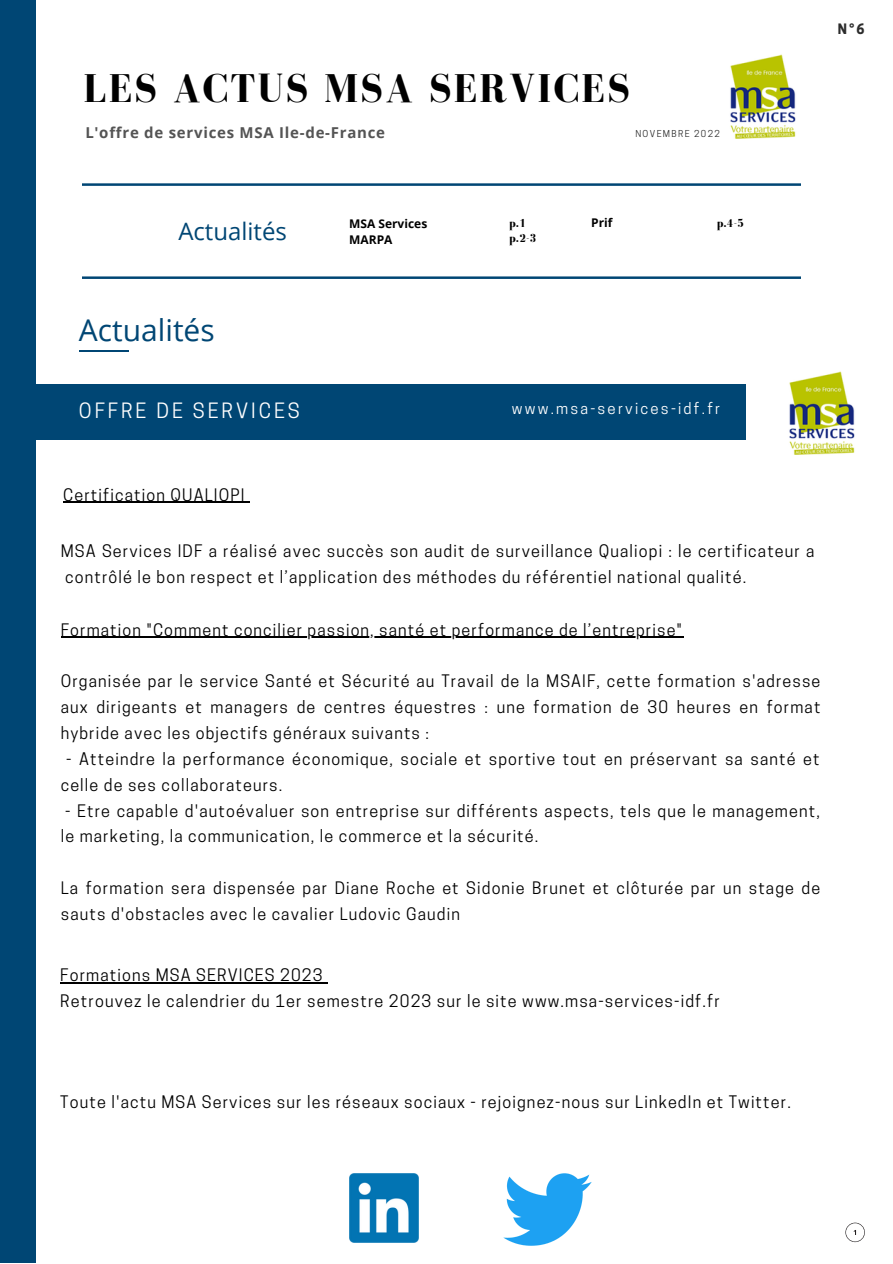
<style>
.page{position:relative;width:893px;height:1264px;background:#fff}
.page>*{position:absolute;margin:0;border:0;box-sizing:border-box;transform-origin:0 0}
.t1{font:700 41.25px "Bodoni FLF";letter-spacing:.05em;color:#000}
.t2{font:30px "Open Sans";color:#004674}
.t3{font:24px "Open Sans";color:#004674}
.t4{font:19.8px "Cooper Hewitt";letter-spacing:.15em;color:#fff}
.t5{font:16.2px/25.8px "Cooper Hewitt";letter-spacing:.07em;color:#000}
.t6{font:700 15px "Open Sans";letter-spacing:.05em;color:#545454}
.t7{font:15px "Cooper Hewitt";letter-spacing:.15em;color:#fff}
.t8{font:700 13.5px "Cooper Hewitt";color:#2c2c2c}
.t9{font:700 12px/15.8px "Open Sans";color:#000}
.t10{font:700 12px "Bodoni FLF";color:#000}
.t11{font:9px "Cooper Hewitt";letter-spacing:.15em;color:#2c2c2c}
</style>
<div class="page">
<svg style="left:82px;top:183px;width:719px;height:96px"></svg>
<hr style="left:79px;top:351px;width:50px;height:1px;background:#004674">
<div style="left:0;top:0;width:35px;height:1262px;background:#004674"></div>
<img style="left:730px;top:54px;width:66px;height:85px">
<svg style="left:845px;top:1222px;width:19px;height:20px"></svg>
<div style="left:0;top:385px;width:746px;height:55px;background:#004674"></div>
<img style="left:789px;top:371px;width:66px;height:84px">
<img style="left:349px;top:1173px;width:70px;height:69px">
<img style="left:503px;top:1173px;width:88px;height:71px">
<hr style="left:63px;top:502px;width:183px;height:1px;background:#000">
<hr style="left:61px;top:636px;width:622px;height:1px;background:#000">
<hr style="left:60px;top:982px;width:263px;height:1px;background:#000">
<h1 class="t1" style="left:83px;top:66px;width:548px">LES ACTUS MSA SERVICES</h1>
<p class="t6" style="left:85px;top:122px;width:301px">L'offre de services MSA Ile-de-France</p>
<p class="t11" style="left:635px;top:130px;width:86px">NOVEMBRE 2022</p>
<p class="t8" style="left:837px;top:24px;width:28px">N°6</p>
<h3 class="t3" style="left:178px;top:215px;width:110px">Actualités</h3>
<p class="t9" style="left:349px;top:215px;width:80px">MSA Services<br>MARPA</p>
<p class="t10" style="left:509px;top:216px;width:18px">p.1</p>
<p class="t9" style="left:591px;top:215px;width:23px">Prif</p>
<p class="t10" style="left:509px;top:231px;width:29px">p.2-3</p>
<h2 class="t2" style="left:79px;top:309px;width:137px">Actualités</h2>
<p class="t10" style="left:716px;top:216px;width:29px">p.4-5</p>
<p class="t4" style="left:79px;top:402px;width:222px">OFFRE DE SERVICES</p>
<p class="t7" style="left:512px;top:403px;width:210px">www.msa-services-idf.fr</p>
<p class="t5" style="left:63px;top:483px;width:183px">Certification QUALIOPI</p>
<p class="t5" style="left:61px;top:540px;width:755px">MSA Services IDF a réalisé avec succès son audit de surveillance Qualiopi : le certificateur a contrôlé le bon respect et l’application des méthodes du référentiel national qualité.</p>
<p class="t5" style="left:61px;top:618px;width:622px">Formation "Comment concilier passion, santé et performance de l’entreprise"</p>
<p class="t5" style="left:61px;top:670px;width:761px;text-align:justify">Organisée par le service Santé et Sécurité au Travail de la MSAIF, cette formation s'adresse aux dirigeants et managers de centres équestres : une formation de 30 heures en format hybride avec les objectifs généraux suivants :</p>
<p class="t5" style="left:61px;top:748px;width:760px;text-indent:5px">- Atteindre la performance économique, sociale et sportive tout en préservant sa santé et celle de ses collaborateurs.</p>
<p class="t5" style="left:61px;top:799px;width:760px">- Etre capable d'autoévaluer son entreprise sur différents aspects, tels que le management, le marketing, la communication, le commerce et la sécurité.</p>
<p class="t5" style="left:61px;top:877px;width:760px">La formation sera dispensée par Diane Roche et Sidonie Brunet et clôturée par un stage de sauts d'obstacles avec le cavalier Ludovic Gaudin</p>
<p class="t5" style="left:60px;top:964px;width:661px">Formations MSA SERVICES 2023<br>Retrouvez le calendrier du 1er semestre 2023 sur le site www.msa-services-idf.fr</p>
<p class="t5" style="left:60px;top:1090px;width:732px">Toute l'actu MSA Services sur les réseaux sociaux - rejoignez-nous sur LinkedIn et Twitter.</p>
</div>
